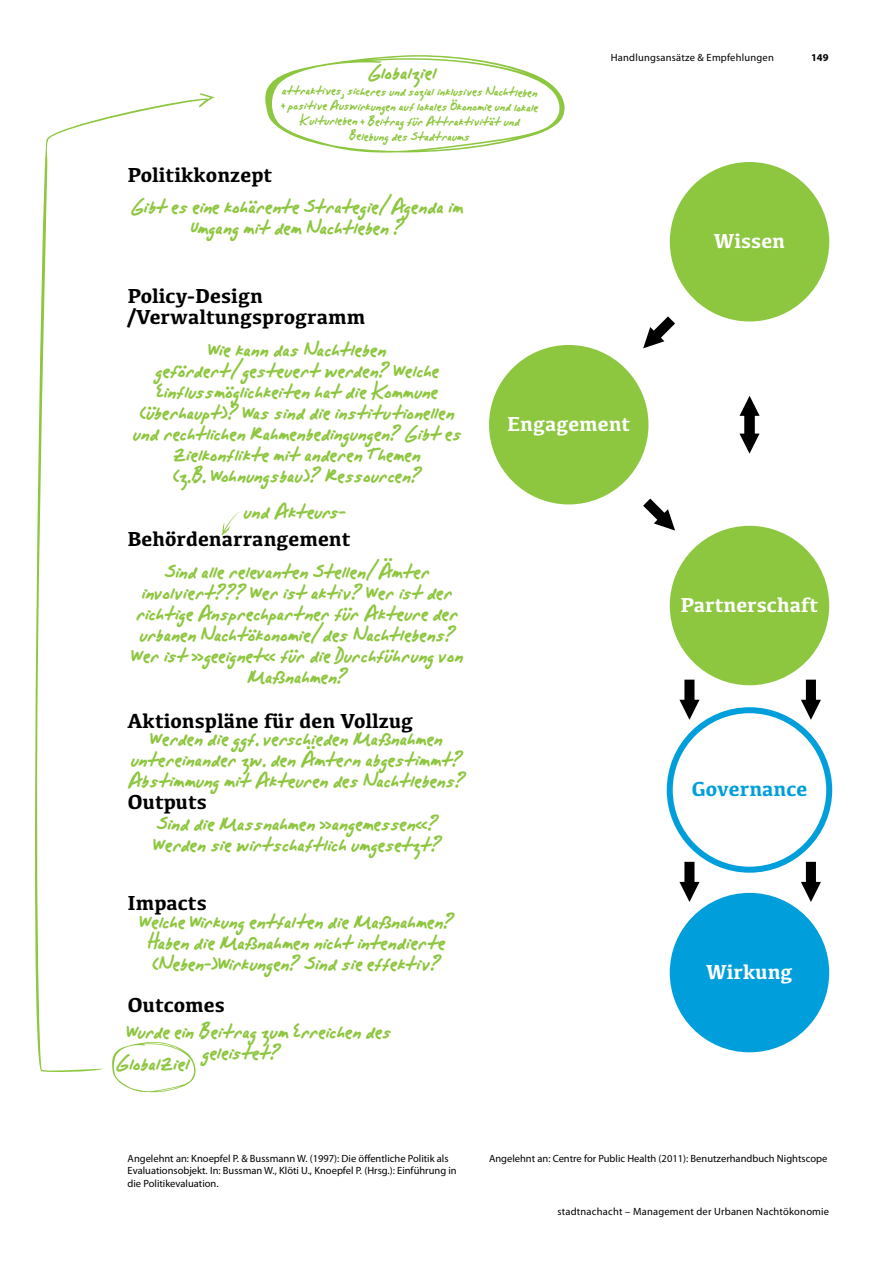
<style>
.page{position:relative;width:893px;height:1263px;background:#fff}
.page>*{position:absolute;margin:0;border:0;box-sizing:border-box;transform-origin:0 0}
.t1{font:28.5px/21px "Alpha Mack AOE";color:#8dc63f;text-align:center}
.t2{font:700 21px/21px "Kefa";color:#000}
.t3{font:700 21px "Kefa";color:#fff}
.t4{font:700 21px "Kefa";color:#009fdb}
.t5{font:18px/15px "Alpha Mack AOE";color:#8dc63f;text-align:center}
.t6{font:10.5px/12.6px "Myriad Pro";color:#000}
.t7{font:10.5px "Myriad Pro";letter-spacing:.02em;color:#000}
.t8{font:700 10.5px "Myriad Pro";color:#000}
</style>
<div class="page">
<div style="left:670px;top:526px;width:159px;height:159px;background:#8dc63f;border-radius:50%"></div>
<div style="left:489px;top:345px;width:159px;height:159px;background:#8dc63f;border-radius:50%"></div>
<div style="left:670px;top:162px;width:159px;height:159px;background:#8dc63f;border-radius:50%"></div>
<div style="left:670px;top:893px;width:159px;height:159px;background:#009fdb;border-radius:50%"></div>
<div style="left:667px;top:707px;width:165px;height:166px;border:6px solid #009fdb;border-radius:50%"></div>
<svg style="left:739px;top:396px;width:21px;height:58px"></svg>
<svg style="left:679px;top:680px;width:20px;height:40px"></svg>
<svg style="left:801px;top:680px;width:20px;height:40px"></svg>
<svg style="left:679px;top:862px;width:20px;height:40px"></svg>
<svg style="left:801px;top:862px;width:20px;height:40px"></svg>
<svg style="left:643px;top:499px;width:32px;height:31px"></svg>
<svg style="left:643px;top:316px;width:32px;height:32px"></svg>
<svg style="left:221px;top:512px;width:18px;height:23px"></svg>
<svg style="left:113px;top:1073px;width:83px;height:19px"></svg>
<svg style="left:265px;top:55px;width:300px;height:98px"></svg>
<svg style="left:35px;top:93px;width:180px;height:980px"></svg>
<p class="t2" style="left:128px;top:163px;width:146px">Politikkonzept</p>
<p class="t1" style="left:368px;top:62px;width:71px">Globalziel</p>
<p class="t5" style="left:281px;top:84px;width:259px">attraktives, sicheres und sozial inklusives Nachtleben + positive Auswirkungen auf lokales Ökonomie und lokale Kulturleben + Beitrag für Attraktivität und Belebung des Stadtraums</p>
<p class="t1" style="left:131px;top:197px;width:334px">Gibt es eine kohärente Strategie/Agenda im<br>Umgang mit dem Nachtleben ?</p>
<p class="t2" style="left:128px;top:284px;width:239px">Policy-Design /Verwaltungsprogramm</p>
<p class="t7" style="left:611px;top:51px;width:165px">Handlungsansätze &amp; Empfehlungen</p>
<p class="t8" style="left:811px;top:51px;width:19px">149</p>
<p class="t3" style="left:714px;top:227px;width:73px">Wissen</p>
<p class="t1" style="left:133px;top:339px;width:330px">Wie kann das Nachtleben gefördert/gesteuert werden? Welche Einflussmöglichkeiten hat die Kommune (überhaupt)? Was sind die institutionellen und rechtlichen Rahmenbedingungen? Gibt es Zielkonflikte mit anderen T hemen<br>(z.B. Wohnungsbau)? Ressourcen?</p>
<p class="t1" style="left:244px;top:501px;width:104px">und Akteurs-</p>
<p class="t2" style="left:128px;top:527px;width:224px">Behördenarrangement</p>
<p class="t1" style="left:131px;top:561px;width:334px">Sind alle relevanten Stellen/Ämter involviert??? Wer ist aktiv? Wer ist der richtige Ansprechpartner für Akteure der urbanen Nachtökonomie/des Nachtlebens?<br>Wer ist »geeignet« für die Durchführung von Maßnahmen?</p>
<p class="t2" style="left:128px;top:709px;width:287px">Aktionspläne für den Vollzug</p>
<p class="t1" style="left:128px;top:729px;width:339px">Werden die ggf. verschieden Maßnahmen untereinander zw. den Ämtern abgestimmt?<br>Abstimmung mit Akteuren des Nachtlebens?</p>
<p class="t2" style="left:128px;top:790px;width:81px">Outputs</p>
<p class="t1" style="left:154px;top:814px;width:289px;text-align:left">Sind die Massnahmen »angemessen«?<br>Werden sie wirtschaftlich umgesetzt?</p>
<p class="t2" style="left:128px;top:892px;width:81px">Impacts</p>
<p class="t1" style="left:140px;top:911px;width:315px;text-align:left">Welche Wirkung entfalten die Maßnahmen?<br>Haben die Maßnahmen nicht intendierte (Neben-)Wirkungen? Sind sie effektiv?</p>
<p class="t2" style="left:128px;top:993px;width:99px">Outcomes</p>
<p class="t1" style="left:203px;top:1021px;width:190px;text-align:left;text-indent:-76px">Wurde ein Beitrag zum Erreichen des geleistet?</p>
<p class="t1" style="left:117px;top:1053px;width:76px;rotate:1deg">GlobalZiel</p>
<p class="t3" style="left:507px;top:410px;width:125px">Engagement</p>
<p class="t3" style="left:681px;top:591px;width:139px">Partnerschaft</p>
<p class="t4" style="left:692px;top:775px;width:117px">Governance</p>
<p class="t3" style="left:706px;top:958px;width:88px">Wirkung</p>
<p class="t6" style="left:128px;top:1152px;width:331px">Angelehnt an: Knoepfel P. &amp; Bussmann W. (1997): Die öffentliche Politik als<br>Evaluationsobjekt. In: Bussman W., Klöti U., Knoepfel P. (Hrsg.): Einführung in die Politikevaluation.</p>
<p class="t6" style="left:489px;top:1152px;width:340px">Angelehnt an: Centre for Public Health (2011): Benutzerhandbuch Nightscope</p>
<p class="t7" style="left:557px;top:1206px;width:273px">stadtnachacht – Management der Urbanen Nachtökonomie</p>
</div>
